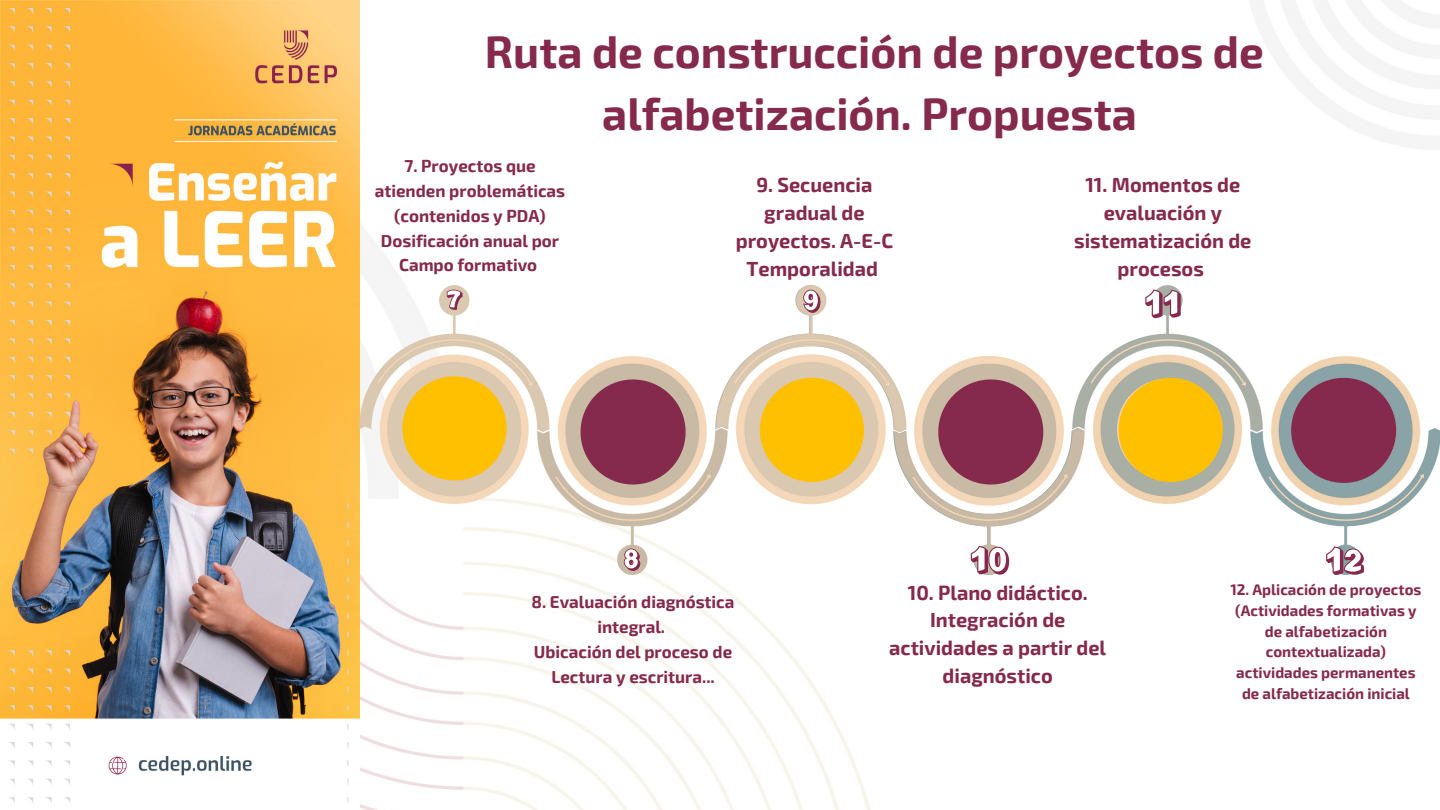
<style>
.page{position:relative;width:1440px;height:810px;background:#fff}
.page>*{position:absolute;margin:0;border:0;box-sizing:border-box;transform-origin:0 0}
.t1{font:700 44.2px/62.2px "Exo 2";color:#852a4c;text-align:center}
.t2{font:700 20px/27.8px "Exo 2";color:#852a4c;text-align:center}
.t3{font:700 17px/24.8px "Exo 2";color:#852a4c;text-align:center}
.t4{font:700 15px/20.8px "Exo 2";color:#852a4c;text-align:center}
</style>
<div class="page">
<img style="left:359px;top:0;width:1081px;height:810px">
<img style="left:0;top:0;width:359px;height:803px">
<img style="left:360px;top:285px;width:356px;height:290px">
<img style="left:716px;top:285px;width:724px;height:290px">
<div style="left:402px;top:376px;width:105px;height:104px;background:#ffc002;border-radius:50%"></div>
<div style="left:581px;top:379px;width:105px;height:106px;background:#852a4c;border-radius:50%"></div>
<div style="left:760px;top:378px;width:104px;height:104px;background:#ffc002;border-radius:50%"></div>
<div style="left:1119px;top:378px;width:104px;height:104px;background:#ffc002;border-radius:50%"></div>
<div style="left:938px;top:379px;width:105px;height:106px;background:#852a4c;border-radius:50%"></div>
<div style="left:1291px;top:378px;width:105px;height:105px;background:#852a4c;border-radius:50%"></div>
<svg style="left:447px;top:290px;width:16px;height:20px"></svg>
<svg style="left:624px;top:548px;width:16px;height:23px"></svg>
<svg style="left:803px;top:290px;width:17px;height:23px"></svg>
<svg style="left:971px;top:546px;width:38px;height:29px"></svg>
<svg style="left:1145px;top:290px;width:36px;height:28px"></svg>
<svg style="left:1326px;top:546px;width:38px;height:29px"></svg>
<p class="t1" style="left:485px;top:18px;width:780px">Ruta de construcción de proyectos de alfabetización. Propuesta</p>
<p class="t3" style="left:375px;top:153px;width:192px">7. Proyectos que atienden problemáticas (contenidos y PDA)<br>Dosificación anual por<br>Campo formativo</p>
<p class="t2" style="left:736px;top:170px;width:159px">9. Secuencia gradual de proyectos. A-E-C<br>Temporalidad</p>
<p class="t2" style="left:1074px;top:170px;width:179px">11. Momentos de evaluación y sistematización de procesos</p>
<p class="t3" style="left:532px;top:589px;width:204px">8. Evaluación diagnóstica integral.</p>
<p class="t3" style="left:534px;top:639px;width:200px">Ubicación del proceso de<br>Lectura y escritura...</p>
<p class="t2" style="left:889px;top:578px;width:218px">10. Plano didáctico.<br>Integración de actividades a partir del diagnóstico</p>
<p class="t4" style="left:1231px;top:578px;width:192px">12. Aplicación de proyectos (Actividades formativas y de alfabetización contextualizada) actividades permanentes de alfabetización inicial</p>
</div>
